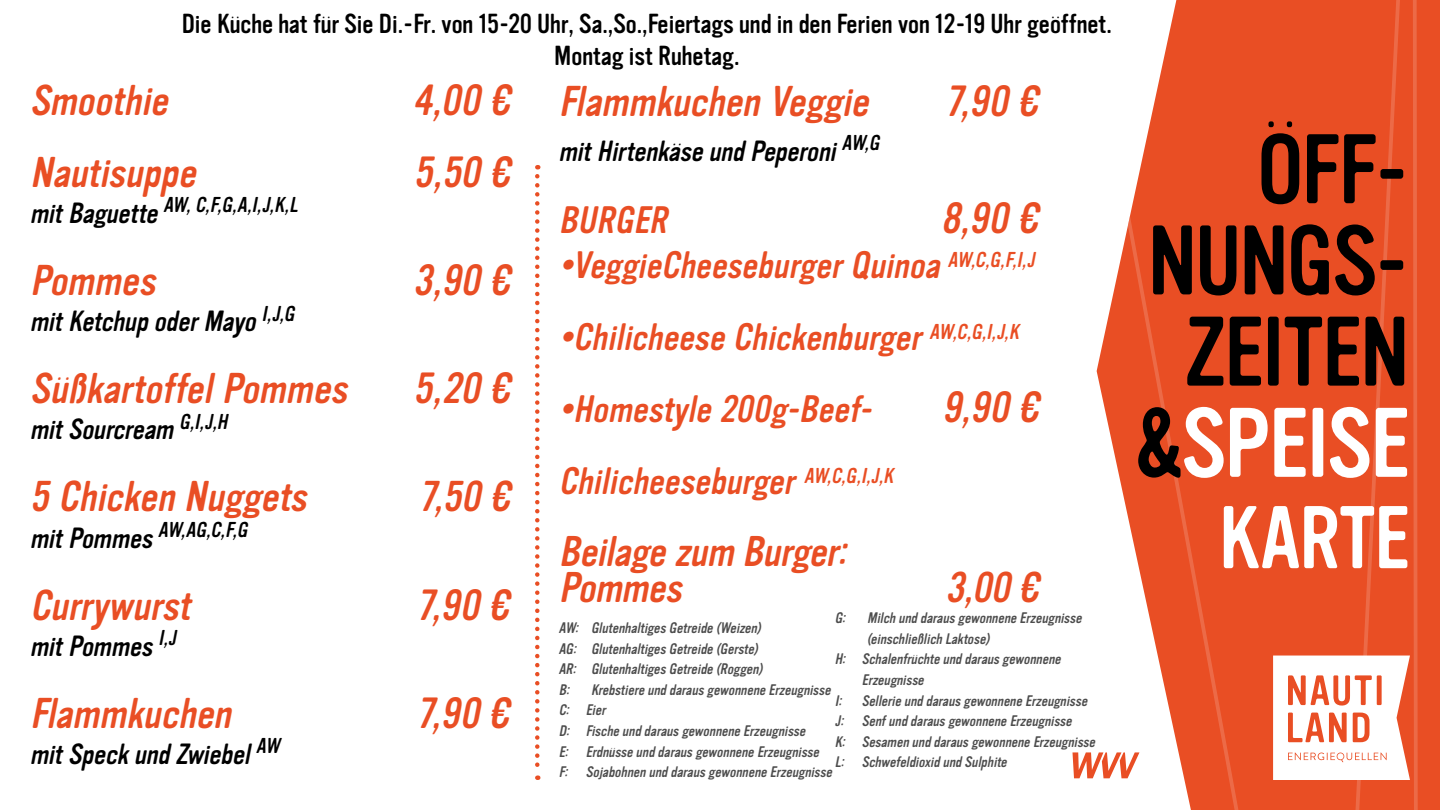
<style>
.page{position:relative;width:1440px;height:810px;background:#fff}
.page>*{position:absolute;margin:0;border:0;box-sizing:border-box;transform-origin:0 0}
.t1{font:96.6px/91.2px "Vinyl OT";letter-spacing:-.025em;color:#000;text-align:right}
.t2{font:87px "Vinyl OT";letter-spacing:-.01em;color:#fff}
.t3{font:italic 42.75px "Vinyl OT";letter-spacing:.025em;color:#e94e24}
.t4{font:italic 42.22px "Vinyl OT";letter-spacing:.01em;color:#e94e24}
.t5{font:italic 42.08px/36.2px "Vinyl OT";letter-spacing:-.005em;color:#e94e24}
.t6{font:italic 37.5px "Vinyl OT";letter-spacing:.01em;color:#e94e24}
.t7{font:italic 28.65px "Vinyl OT";letter-spacing:.005em;color:#000}
.t8{font:27px/32.4px "Vinyl OT";color:#000;text-align:center}
.t9{font:italic 21.15px "Vinyl OT";color:#000}
.t10{font:italic 15px/20.6px "Vinyl OT";letter-spacing:.005em;color:#4d4d4d}
.s1{font-size:28.65px}
.s2{color:#fff}
</style>
<div class="page">
<svg style="left:1097px;top:0;width:343px;height:810px"></svg>
<svg style="left:535px;top:176px;width:5px;height:604px"></svg>
<svg style="left:1273px;top:0;width:148px;height:810px;background:#eb633e"></svg>
<svg style="left:1073px;top:752px;width:66px;height:26px"></svg>
<h3 class="t8" style="left:182px;top:8px;width:932px">Die Küche hat für Sie Di.-Fr. von 15-20 Uhr, Sa.,So.,Feiertags und in den Ferien von 12-19 Uhr geöffnet.<br>Montag ist Ruhetag.</h3>
<h3 class="t4" style="left:30px;top:77px;width:139px">Smoothie</h3>
<h3 class="t3" style="left:412px;top:76px;width:99px">4,00 €</h3>
<h3 class="t4" style="left:30px;top:149px;width:167px">Nautisuppe</h3>
<h3 class="t3" style="left:414px;top:148px;width:98px">5,50 €</h3>
<h3 class="t9" style="left:30px;top:193px;width:269px"><span class="s1">mit Baguette</span> AW, C,F,G,A,I,J,K,L</h3>
<h3 class="t4" style="left:30px;top:257px;width:126px">Pommes</h3>
<h3 class="t3" style="left:413px;top:257px;width:98px">3,90 €</h3>
<h3 class="t7" style="left:30px;top:305px;width:266px">mit Ketchup oder Mayo <sup>I,J,G</sup></h3>
<h3 class="t4" style="left:30px;top:365px;width:318px">Süßkartoffel Pommes</h3>
<h3 class="t3" style="left:413px;top:365px;width:98px">5,20 €</h3>
<h3 class="t7" style="left:30px;top:414px;width:199px">mit Sourcream <sup>G,I,J,H</sup></h3>
<h3 class="t4" style="left:30px;top:474px;width:278px">5 Chicken Nuggets</h3>
<h3 class="t4" style="left:419px;top:474px;width:92px">7,50 €</h3>
<h3 class="t9" style="left:30px;top:518px;width:219px"><span class="s1">mit Pommes</span> AW,AG,C,F,G</h3>
<h3 class="t4" style="left:30px;top:582px;width:162px">Currywurst</h3>
<h3 class="t3" style="left:417px;top:581px;width:94px">7,90 €</h3>
<h3 class="t7" style="left:30px;top:630px;width:148px">mit Pommes <sup>I,J</sup></h3>
<h3 class="t4" style="left:30px;top:690px;width:202px">Flammkuchen</h3>
<h3 class="t3" style="left:417px;top:689px;width:94px">7,90 €</h3>
<h3 class="t7" style="left:30px;top:738px;width:251px">mit Speck und Zwiebel <sup>AW</sup></h3>
<h3 class="t4" style="left:559px;top:78px;width:311px">Flammkuchen Veggie</h3>
<h3 class="t3" style="left:946px;top:77px;width:94px">7,90 €</h3>
<h3 class="t7" style="left:559px;top:135px;width:322px">mit Hirtenkäse und Peperoni <sup>AW,G</sup></h3>
<h3 class="t6" style="left:559px;top:199px;width:109px">BURGER</h3>
<h3 class="t3" style="left:941px;top:194px;width:98px">8,90 €</h3>
<h3 class="t6" style="left:559px;top:244px;width:477px">•VeggieCheeseburger Quinoa <sup>AW,C,G,F,I,J</sup></h3>
<h3 class="t6" style="left:559px;top:316px;width:461px">•Chilicheese Chickenburger <sup>AW,C,G,I,J,K</sup></h3>
<h3 class="t6" style="left:559px;top:388px;width:315px">•Homestyle 200g-Beef-</h3>
<h3 class="t3" style="left:942px;top:383px;width:98px">9,90 €</h3>
<h3 class="t6" style="left:559px;top:460px;width:336px">Chilicheeseburger <sup>AW,C,G,I,J,K</sup></h3>
<h3 class="t5" style="left:559px;top:534px;width:290px">Beilage zum Burger:<br>Pommes</h3>
<h3 class="t5" style="left:945px;top:570px;width:95px">3,00 €</h3>
<p class="t10" style="left:835px;top:608px;width:12px">G:</p>
<p class="t10" style="left:867px;top:608px;width:216px">Milch und daraus gewonnene Erzeugnisse</p>
<p class="t10" style="left:867px;top:629px;width:124px">(einschließlich Laktose)</p>
<p class="t10" style="left:835px;top:649px;width:227px">H: Schalenfrüchte und daraus gewonnene</p>
<p class="t10" style="left:862px;top:670px;width:64px">Erzeugnisse</p>
<p class="t10" style="left:835px;top:690px;width:9px">I:</p>
<p class="t10" style="left:559px;top:618px;width:205px">AW: Glutenhaltiges Getreide (Weizen)<br>AG: Glutenhaltiges Getreide (Gerste)<br>AR: Glutenhaltiges Getreide (Roggen)<br>B:</p>
<p class="t10" style="left:559px;top:680px;width:275px;text-indent:32px">Krebstiere und daraus gewonnene Erzeugnisse C: Eier<br>D: Fische und daraus gewonnene Erzeugnisse<br>E: Erdnüsse und daraus gewonnene Erzeugnisse<br>F: Sojabohnen und daraus gewonnene Erzeugnisse</p>
<p class="t10" style="left:835px;top:690px;width:262px;text-indent:27px">Sellerie und daraus gewonnene Erzeugnisse J: Senf und daraus gewonnene Erzeugnisse<br>K: Sesamen und daraus gewonnene Erzeugnisse L: Schwefeldioxid und Sulphite</p>
<h1 class="t1" style="left:1135px;top:126px;width:277px">ÖFF-<br>NUNGS-<br>ZEITEN &amp;<span class="s2">SPEISE</span></h1>
<h2 class="t2" style="left:1219px;top:490px;width:193px">KARTE</h2>
</div>
